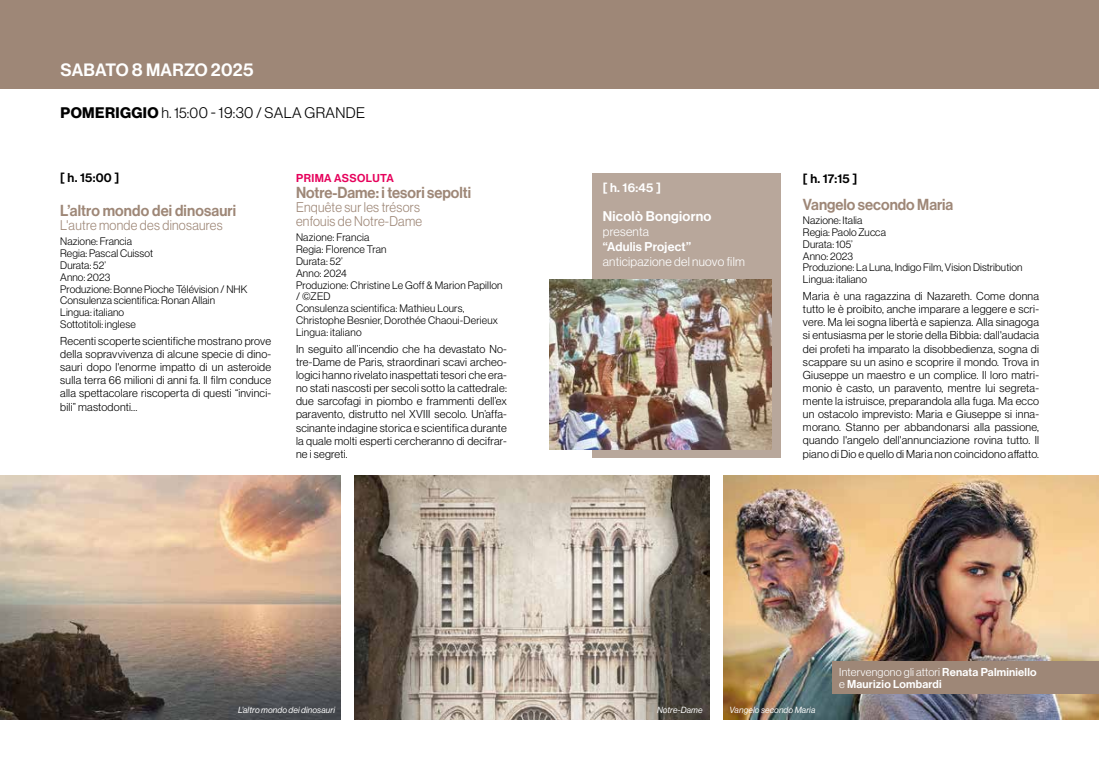
<style>
.page{position:relative;width:1099px;height:780px;background:#fff}
.page>*{position:absolute;margin:0;border:0;box-sizing:border-box;transform-origin:0 0}
.t1{font:17.5px "N Haas Grotesk DS Pro 65 Md";letter-spacing:.015em;color:#fff}
.t2{font:15.62px "N Haas Grotesk DS Pro 65 Md";color:#9e8777;scale:.95 1}
.t3{font:15px "N Haas Grotesk DS Pro 45 Lt";letter-spacing:.025em;color:#000}
.t4{font:13.75px/13.8px "N Haas Grotesk DS Pro 45 Lt";letter-spacing:.02em;color:#9e8777;scale:.95 1}
.t5{font:13.75px "N Haas Grotesk DS Pro 65 Md";letter-spacing:.02em;color:#fff}
.t6{font:12.5px "N Haas Grotesk DS Pro 45 Lt";letter-spacing:.02em;color:#fff}
.t7{font:12.5px "N Haas Grotesk DS Pro 65 Md";letter-spacing:.02em;color:#fff}
.t8{font:12.5px "N Haas Grotesk DS Pro 65 Md";color:#000}
.t9{font:11.25px/13.1px "N Haas Grotesk DS Pro 45 Lt";letter-spacing:.02em;color:#000;text-align:justify}
.t10{font:11.25px "N Haas Grotesk DS Pro 45 Lt";letter-spacing:.02em;color:#fff}
.t11{font:11.25px "N Haas Grotesk DS Pro 65 Md";letter-spacing:.02em;color:#fff}
.t12{font:11.25px "N Haas Grotesk DS Pro 65 Md";letter-spacing:.035em;color:#e6005b}
.t13{font:10.62px/11.9px "N Haas Grotesk DS Pro 45 Lt";letter-spacing:.01em;color:#000}
.t14{font:8.75px "N Haas Grotesk DS Pro 56 It";letter-spacing:.01em;color:#fff}
.s1{font-family:"N Haas Grotesk DS Pro 75 Bd"}
.s2{font-family:"N Haas Grotesk DS Pro 65 Md"}
.s3{font-family:"N Haas Grotesk DS Pro 45 Lt"}
</style>
<div class="page">
<div style="left:592px;top:173px;width:188px;height:284px;background:#b8a79b"></div>
<div style="left:0;top:0;width:1098px;height:89px;background:#9e8777"></div>
<img style="left:0;top:475px;width:340px;height:244px">
<img style="left:354px;top:475px;width:355px;height:244px">
<img style="left:723px;top:475px;width:375px;height:244px">
<img style="left:549px;top:279px;width:222px;height:170px">
<div style="left:832px;top:661px;width:266px;height:33px;background:#9e8777"></div>
<h1 class="t1" style="left:60px;top:60px;width:195px">SABATO 8 MARZO 2025</h1>
<h3 class="t3" style="left:60px;top:104px;width:306px"><span class="s1">POMERIGGIO</span> h. 15:00 - 19:30 / SALA GRANDE</h3>
<p class="t8" style="left:60px;top:171px;width:60px">[ h. 15:00 ]</p>
<h2 class="t2" style="left:60px;top:201px;width:187px">L’altro mondo dei dinosauri</h2>
<p class="t4" style="left:60px;top:218px;width:172px">L'autre monde des dinosaures</p>
<p class="t13" style="left:60px;top:235px;width:189px">Nazione: Francia<br>Regia: Pascal Cuissot<br>Durata: 52’<br>Anno: 2023<br>Produzione: Bonne Pioche Télévision / NHK<br>Consulenza scientifica: Ronan Allain<br>Lingua: italiano<br>Sottotitoli: inglese</p>
<p class="t9" style="left:60px;top:334px;width:212px">Recenti scoperte scientifiche mostrano prove della sopravvivenza di alcune specie di dino&shy;sauri dopo l'enorme impatto di un asteroide sulla terra 66 milioni di anni fa. Il film conduce alla spettacolare riscoperta di questi “invinci&shy;bili” mastodonti…</p>
<p class="t12" style="left:296px;top:171px;width:99px">PRIMA ASSOLUTA</p>
<h2 class="t2" style="left:296px;top:184px;width:186px">Notre-Dame: i tesori sepolti</h2>
<p class="t4" style="left:296px;top:200px;width:134px">Enquête sur les trésors enfouis de Notre-Dame</p>
<p class="t13" style="left:296px;top:231px;width:208px">Nazione: Francia<br>Regia: Florence Tran<br>Durata: 52’<br>Anno: 2024<br>Produzione: Christine Le Goff &amp; Marion Papillon / ©ZED<br>Consulenza scientifica: Mathieu Lours,<br>Christophe Besnier, Dorothée Chaoui-Derieux<br>Lingua: italiano</p>
<p class="t9" style="left:296px;top:342px;width:212px">In seguito all’incendio che ha devastato No&shy;tre-Dame de Paris, straordinari scavi archeo&shy;logici hanno rivelato inaspettati tesori che era&shy;no stati nascosti per secoli sotto la cattedrale: due sarcofagi in piombo e frammenti dell’ex paravento, distrutto nel XVIII secolo. Un’affa&shy;scinante indagine storica e scientifica durante la quale molti esperti cercheranno di decifrar&shy;ne i segreti.</p>
<p class="t7" style="left:603px;top:181px;width:60px">[ h. 16:45 ]</p>
<p class="t5" style="left:603px;top:208px;width:110px">Nicolò Bongiorno</p>
<p class="t6" style="left:603px;top:224px;width:48px">presenta</p>
<p class="t7" style="left:603px;top:239px;width:90px">“Adulis Project”</p>
<p class="t6" style="left:603px;top:254px;width:143px">anticipazione del nuovo film</p>
<p class="t8" style="left:803px;top:171px;width:56px">[ h. 17:15 ]</p>
<h2 class="t2" style="left:803px;top:196px;width:160px">Vangelo secondo Maria</h2>
<p class="t13" style="left:803px;top:214px;width:221px">Nazione: Italia<br>Regia: Paolo Zucca<br>Durata: 105’<br>Anno: 2023<br>Produzione: La Luna, Indigo Film, Vision Distribution<br>Lingua: italiano</p>
<p class="t9" style="left:803px;top:289px;width:238px">Maria è una ragazzina di Nazareth. Come donna tutto le è proibito, anche imparare a leggere e scri&shy;vere. Ma lei sogna libertà e sapienza. Alla sinagoga si entusiasma per le storie della Bibbia: dall'audacia dei profeti ha imparato la disobbedienza, sogna di scappare su un asino e scoprire il mondo. Trova in Giuseppe un maestro e un complice. Il loro matri&shy;monio è casto, un paravento, mentre lui segreta&shy;mente la istruisce, preparandola alla fuga. Ma ecco un ostacolo imprevisto: Maria e Giuseppe si inna&shy;morano. Stanno per abbandonarsi alla passione, quando l'angelo dell'annunciazione rovina tutto. Il piano di Dio e quello di Maria non coincidono affatto.</p>
<p class="t10" style="left:839px;top:665px;width:199px">Intervengono gli attori <span class="s2">Renata Palminiello</span></p>
<p class="t11" style="left:839px;top:677px;width:104px"><span class="s3">e</span> Maurizio Lombardi</p>
<p class="t14" style="left:238px;top:704px;width:98px">L’altro mondo dei dinosauri</p>
<p class="t14" style="left:657px;top:704px;width:47px">Notre-Dame</p>
<p class="t14" style="left:729px;top:704px;width:87px">Vangelo secondo Maria</p>
</div>
